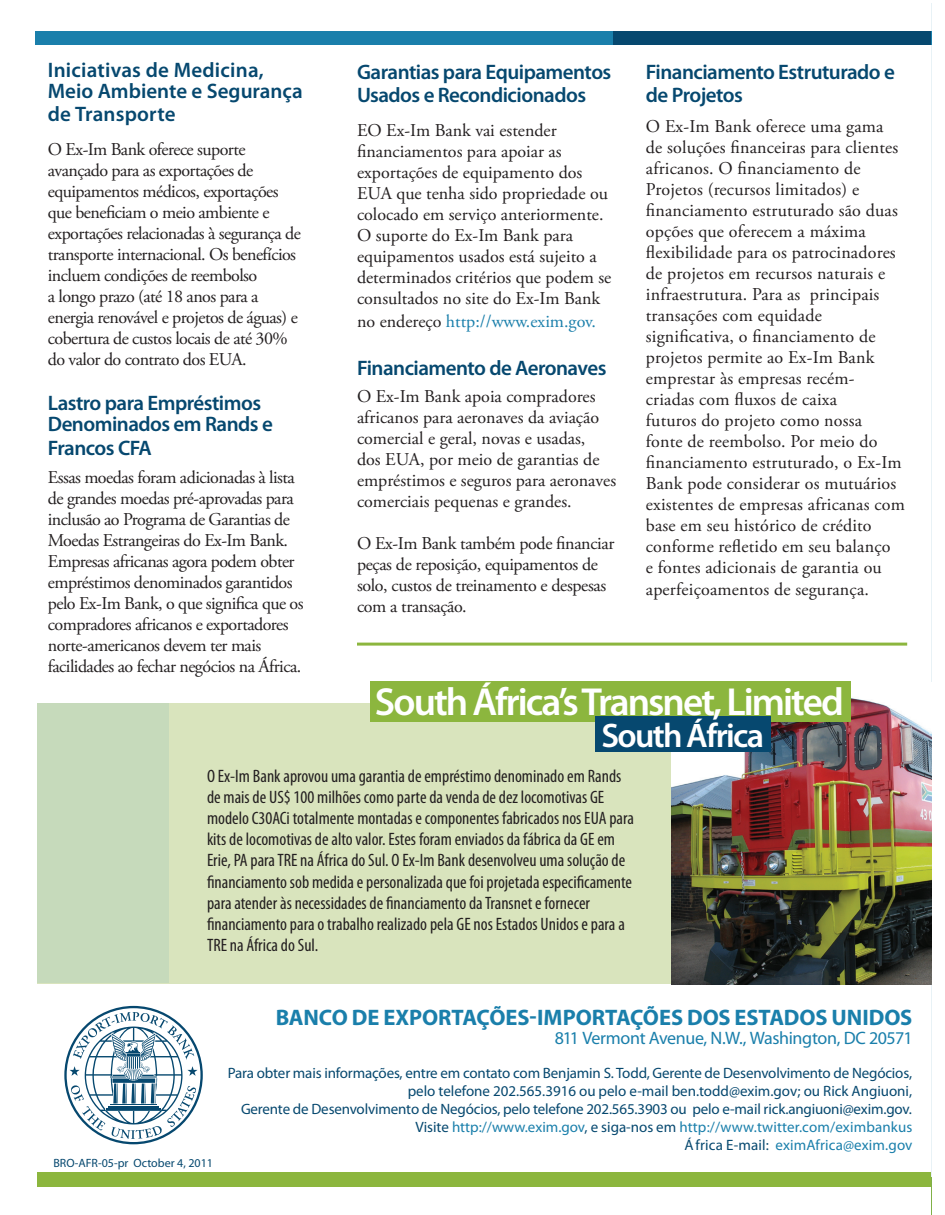
<style>
.page{position:relative;width:945px;height:1215px;background:#fff}
.page>*{position:absolute;margin:0;border:0;box-sizing:border-box;transform-origin:0 0}
.t1{font:600 39.3px "Myriad Pro";letter-spacing:-.05em;color:#fff}
.t2{font:600 34.2px "Myriad Pro";letter-spacing:-.05em;color:#fff}
.t3{font:700 22.5px "Myriad Pro";letter-spacing:-.005em;color:#1a7fab}
.Body_Text_12{font:600 21px/21px "Myriad Pro";letter-spacing:-.025em;color:#06486f}
.S1{font:600 21px/22.5px "Myriad Pro";letter-spacing:-.025em;color:#06486f}
.S1-2{font:600 21px/21.8px "Myriad Pro";letter-spacing:.01em;color:#06486f}
.Body_Text_12-2{font:18px/21px "Adobe Garamond Pro";letter-spacing:-.03em;color:#231f20}
.S1-3{font:18px/21px "Adobe Garamond Pro";letter-spacing:.01em;color:#231f20}
.SS__Text{font:condensed 18px/21px "Myriad Pro";color:#231f20}
.Body_Text_12-3{font:18px/21.1px "Adobe Garamond Pro";color:#231f20}
.t4{font:18px "Myriad Pro";letter-spacing:-.025em;color:#1a7fab}
.t5{font:15px "Myriad Pro";letter-spacing:-.01em;color:#06486f}
.t6{font:15px "Myriad Pro";letter-spacing:.01em;color:#1a7fab}
.t7{font:12px "Myriad Pro";color:#06486f}
.s1{color:#1a7fab}
.s2{color:#06486f}
</style>
<div class="page">
<hr style="left:932px;top:3px;width:1px;height:1212px;background:#1a7fab">
<hr style="left:357px;top:643px;width:550px;height:3px;background:#8cb63e">
<svg style="left:64px;top:1006px;width:139px;height:138px"></svg>
<div style="left:35px;top:32px;width:897px;height:13px;background:#1a7fab"></div>
<div style="left:38px;top:1173px;width:894px;height:14px;background:#8cb63e"></div>
<div style="left:38px;top:703px;width:894px;height:281px;background:#d9e4bd"></div>
<img style="left:672px;top:682px;width:260px;height:302px">
<div style="left:38px;top:703px;width:132px;height:280px;background:#c6dabb"></div>
<div style="left:370px;top:681px;width:480px;height:41px;background:#8cb63e"></div>
<div style="left:595px;top:716px;width:175px;height:36px;background:#06486f"></div>
<div style="left:614px;top:32px;width:318px;height:13px;background:#06486f"></div>
<p class="S1-2" style="left:48px;top:59px;width:256px">Iniciativas de Medicina,<br>Meio Ambiente e Segurança de Transporte</p>
<p class="Body_Text_12-2" style="left:48px;top:140px;width:255px">O Ex-Im Bank oferece suporte avançado para as exportações de equipamentos médicos, exportações que beneficiam o meio ambiente e exportações relacionadas à segurança de transporte internacional. Os benefícios incluem condições de reembolso<br>a longo prazo (até 18 anos para a energia renovável e projetos de águas) e cobertura de custos locais de até 30% do valor do contrato dos EUA.</p>
<p class="Body_Text_12" style="left:48px;top:392px;width:226px">Lastro para Empréstimos<br>Denominados em Rands e</p>
<p class="Body_Text_12" style="left:48px;top:437px;width:106px">Francos CFA</p>
<p class="Body_Text_12-2" style="left:48px;top:467px;width:257px">Essas moedas foram adicionadas à lista de grandes moedas pré-aprovadas para inclusão ao Programa de Garantias de Moedas Estrangeiras do Ex-Im Bank.<br>Empresas africanas agora podem obter empréstimos denominados garantidos pelo Ex-Im Bank, o que significa que os compradores africanos e exportadores norte-americanos devem ter mais facilidades ao fechar negócios na África.</p>
<p class="S1" style="left:357px;top:60px;width:256px">Garantias para Equipamentos<br>Usados e Recondicionados</p>
<p class="Body_Text_12-3" style="left:357px;top:120px;width:256px">EO Ex-Im Bank vai estender financiamentos para apoiar as exportações de equipamento dos<br>EUA que tenha sido propriedade ou colocado em serviço anteriormente.<br>O suporte do Ex-Im Bank para equipamentos usados está sujeito a determinados critérios que podem se consultados no site do Ex-Im Bank no endereço <span class="s1">http://www.exim.gov.</span></p>
<p class="S1" style="left:357px;top:356px;width:251px">Financiamento de Aeronaves</p>
<p class="Body_Text_12-3" style="left:357px;top:387px;width:261px">O Ex-Im Bank apoia compradores africanos para aeronaves da aviação comercial e geral, novas e usadas,<br>dos EUA, por meio de garantias de empréstimos e seguros para aeronaves comerciais pequenas e grandes.</p>
<p class="Body_Text_12-2" style="left:357px;top:534px;width:259px">O Ex-Im Bank também pode financiar peças de reposição, equipamentos de solo, custos de treinamento e despesas com a transação.</p>
<p class="Body_Text_12" style="left:646px;top:60px;width:251px;line-height:22.5px">Financiamento Estruturado e de Projetos</p>
<p class="S1-3" style="left:646px;top:116px;width:260px">O Ex-Im Bank oferece uma gama<br>de soluções financeiras para clientes africanos. O financiamento de<br>Projetos (recursos limitados) e financiamento estruturado são duas opções que oferecem a máxima flexibilidade para os patrocinadores de projetos em recursos naturais e infraestrutura. Para as principais transações com equidade significativa, o financiamento de projetos permite ao Ex-Im Bank emprestar às empresas recém&shy;criadas com fluxos de caixa<br>futuros do projeto como nossa<br>fonte de reembolso. Por meio do financiamento estruturado, o Ex-Im<br>Bank pode considerar os mutuários existentes de empresas africanas com base em seu histórico de crédito conforme refletido em seu balanço<br>e fontes adicionais de garantia ou aperfeiçoamentos de segurança.</p>
<p class="t1" style="left:375px;top:677px;width:470px">South África’s Transnet, Limited</p>
<p class="t2" style="left:601px;top:713px;width:164px">South África</p>
<p class="SS__Text" style="left:207px;top:766px;width:428px">O Ex-Im Bank aprovou uma garantia de empréstimo denominado em Rands de mais de US$ 100 milhões como parte da venda de dez locomotivas GE modelo C30ACi totalmente montadas e componentes fabricados nos EUA para kits de locomotivas de alto valor. Estes foram enviados da fábrica da GE em Erie, PA para TRE na África do Sul. O Ex-Im Bank desenvolveu uma solução de financiamento sob medida e personalizada que foi projetada especificamente para atender às necessidades de financiamento da Transnet e fornecer financiamento para o trabalho realizado pela GE nos Estados Unidos e para a TRE na África do Sul.</p>
<p class="t7" style="left:53px;top:1155px;width:161px">BRO-AFR-05-pr October 4, 2011</p>
<h3 class="t3" style="left:276px;top:1003px;width:638px">BANCO DE EXPORTAÇÕES-IMPORTAÇÕES DOS ESTADOS UNIDOS</h3>
<p class="t4" style="left:555px;top:1027px;width:359px">811 Vermont Avenue, N.W., Washington, DC 20571</p>
<p class="t5" style="left:228px;top:1064px;width:686px">Para obter mais informações, entre em contato com Benjamin S. Todd, Gerente de Desenvolvimento de Negócios,</p>
<p class="t5" style="left:408px;top:1082px;width:506px">pelo telefone 202.565.3916 ou pelo e-mail ben.todd@exim.gov; ou Rick Angiuoni,</p>
<p class="t5" style="left:241px;top:1100px;width:673px">Gerente de Desenvolvimento de Negócios, pelo telefone 202.565.3903 ou pelo e-mail rick.angiuoni@exim.gov.</p>
<p class="t6" style="left:416px;top:1118px;width:498px"><span class="s2">Visite</span> http://www.exim.gov<span class="s2">, e siga-nos em</span> http://www.twitter.com/eximbankus</p>
<p class="t6" style="left:684px;top:1136px;width:230px"><span class="s2">Á frica E-mail:</span> eximAfrica@exim.gov</p>
</div>
